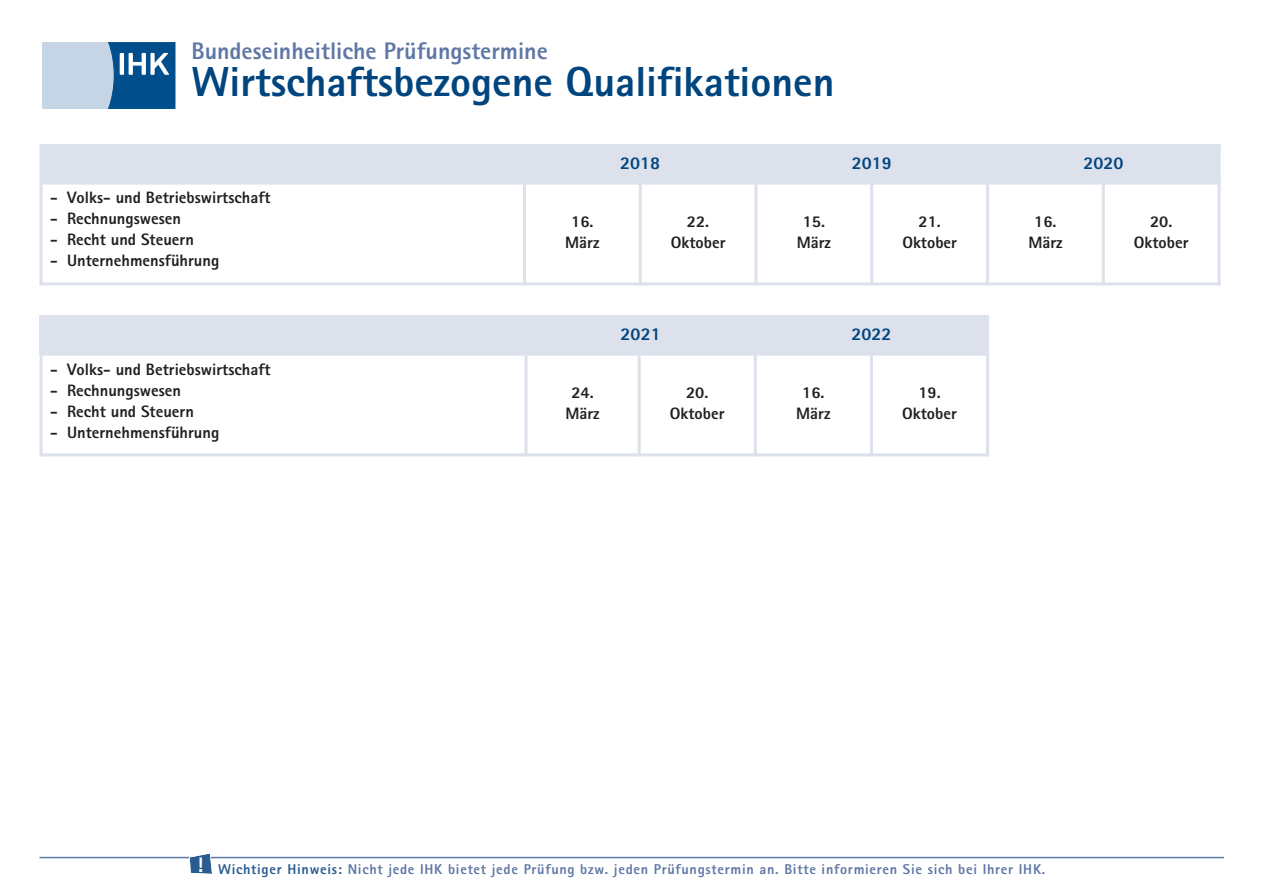
<style>
.page{position:relative;width:1263px;height:893px;background:#fff}
.page>*{position:absolute;margin:0;border:0;box-sizing:border-box;transform-origin:0 0}
.t1{font:800 42px "AT Rotis Sans Serif";color:#01457f}
.t2{font:800 24px "AT Rotis Sans Serif";color:#5f77a5}
.t3{font:800 18px "AT Rotis Sans Serif";color:#01457f}
.t4{font:800 16.5px/21px "AT Rotis Sans Serif";color:#231f20;text-align:center}
.t5{font:800 14.25px "AT Rotis Sans Serif";letter-spacing:.05em;color:#5f77a5}
.s1{color:#2a5b91}
</style>
<div class="page">
<svg style="left:42px;top:42px;width:133px;height:67px;background:#769fc1"></svg>
<div style="left:40px;top:145px;width:484px;height:38px;background:#dce1ec"></div>
<div style="left:524px;top:145px;width:232px;height:38px;background:#dce1ec"></div>
<div style="left:756px;top:145px;width:231px;height:38px;background:#dce1ec"></div>
<div style="left:987px;top:145px;width:232px;height:38px;background:#dce1ec"></div>
<hr style="left:40px;top:145px;width:3px;height:140px;background:#dce1ec">
<hr style="left:523px;top:145px;width:3px;height:140px;background:#dce1ec">
<hr style="left:639px;top:182px;width:3px;height:103px;background:#dce1ec">
<hr style="left:754px;top:145px;width:3px;height:140px;background:#dce1ec">
<hr style="left:870px;top:182px;width:3px;height:103px;background:#dce1ec">
<hr style="left:986px;top:145px;width:3px;height:140px;background:#dce1ec">
<hr style="left:1102px;top:182px;width:3px;height:103px;background:#dce1ec">
<hr style="left:1217px;top:145px;width:3px;height:140px;background:#dce1ec">
<hr style="left:40px;top:182px;width:1180px;height:3px;background:#dce1ec">
<hr style="left:40px;top:282px;width:1180px;height:3px;background:#dce1ec">
<hr style="left:40px;top:857px;width:1184px;height:1px;background:#5f77a5">
<svg style="left:189px;top:853px;width:24px;height:21px"></svg>
<div style="left:40px;top:316px;width:486px;height:38px;background:#dce1ec"></div>
<div style="left:526px;top:316px;width:229px;height:38px;background:#dce1ec"></div>
<div style="left:755px;top:316px;width:232px;height:38px;background:#dce1ec"></div>
<hr style="left:40px;top:316px;width:3px;height:140px;background:#dce1ec">
<hr style="left:524px;top:316px;width:3px;height:140px;background:#dce1ec">
<hr style="left:638px;top:353px;width:3px;height:103px;background:#dce1ec">
<hr style="left:754px;top:316px;width:3px;height:140px;background:#dce1ec">
<hr style="left:870px;top:353px;width:3px;height:103px;background:#dce1ec">
<hr style="left:986px;top:316px;width:3px;height:140px;background:#dce1ec">
<hr style="left:40px;top:353px;width:949px;height:3px;background:#dce1ec">
<hr style="left:40px;top:453px;width:949px;height:3px;background:#dce1ec">
<h2 class="t2" style="left:191px;top:42px;width:358px">Bundeseinheitliche Prüfungstermine</h2>
<h1 class="t1" style="left:191px;top:67px;width:645px">Wirtschaftsbezogene Qualifikationen</h1>
<p class="t4" style="left:50px;top:189px;width:222px">- Volks- und Betriebswirtschaft</p>
<p class="t4" style="left:50px;top:210px;width:133px">- Rechnungswesen</p>
<p class="t4" style="left:50px;top:231px;width:145px">- Recht und Steuern</p>
<p class="t4" style="left:50px;top:252px;width:171px">- Unternehmensführung</p>
<p class="t4" style="left:50px;top:360px;width:222px">- Volks- und Betriebswirtschaft</p>
<p class="t4" style="left:50px;top:381px;width:133px">- Rechnungswesen</p>
<p class="t4" style="left:50px;top:402px;width:145px">- Recht und Steuern</p>
<p class="t4" style="left:50px;top:423px;width:171px">- Unternehmensführung</p>
<p class="t3" style="left:620px;top:156px;width:42px">2018</p>
<p class="t3" style="left:852px;top:156px;width:42px">2019</p>
<p class="t3" style="left:1083px;top:156px;width:42px">2020</p>
<p class="t4" style="left:565px;top:212px;width:36px">16.<br>März</p>
<p class="t4" style="left:671px;top:212px;width:56px">22.<br>Oktober</p>
<p class="t4" style="left:797px;top:212px;width:36px">15.<br>März</p>
<p class="t4" style="left:902px;top:212px;width:56px">21.<br>Oktober</p>
<p class="t4" style="left:1028px;top:212px;width:36px">16.<br>März</p>
<p class="t4" style="left:1134px;top:212px;width:56px">20.<br>Oktober</p>
<p class="t3" style="left:621px;top:327px;width:42px">2021</p>
<p class="t3" style="left:851px;top:327px;width:42px">2022</p>
<p class="t4" style="left:565px;top:383px;width:36px">24.<br>März</p>
<p class="t4" style="left:670px;top:383px;width:56px">20.<br>Oktober</p>
<p class="t4" style="left:796px;top:383px;width:36px">16.<br>März</p>
<p class="t4" style="left:902px;top:383px;width:56px">19.<br>Oktober</p>
<p class="t5" style="left:197px;top:864px;width:850px"><sup>!</sup> <span class="s1">Wichtiger Hinweis:</span> Nicht jede IHK bietet jede Prüfung bzw. jeden Prüfungstermin an. Bitte informieren Sie sich bei Ihrer IHK.</p>
</div>
